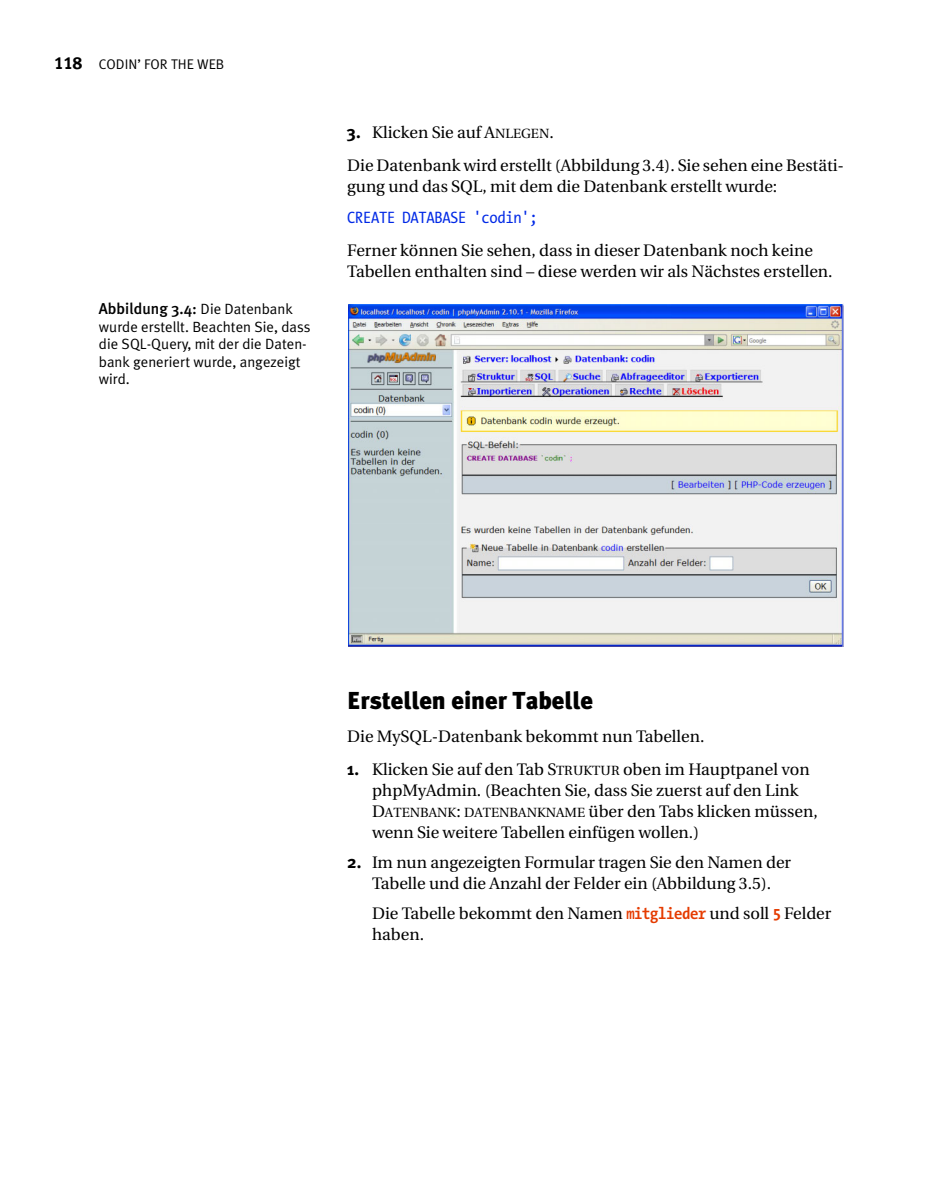
<style>
.page{position:relative;width:943px;height:1191px;background:#fff}
.page>*{position:absolute;margin:0;border:0;box-sizing:border-box;transform-origin:0 0}
.t1{font:24.5px "Meta Plus Black Roman";color:#000}
.t2{font:16.62px/21px "Utopia";color:#000}
.t3{font:16.62px "The Sans Mono Con Normal";letter-spacing:-.02em;color:#0029e6}
.t4{font:15.75px "Meta Plus Medium Roman";color:#000}
.t5{font:14.88px/17.5px "Meta Plus Normal";color:#000}
.t6{font:14px "Meta Plus Normal Caps";color:#000}
.s1{font-family:"Meta Plus Bold Caps";font-weight:700;font-size:17.5px}
.s2{font-family:"Meta Plus Normal";font-size:14.88px}
.s3{font-family:"Meta Plus";font-weight:700;font-size:17.5px}
.s4{font-size:13.3px}
.s5{font-family:"The Sans Mono Con";font-weight:700;color:#e53b00}
</style>
<div class="page">
<img style="left:348px;top:304px;width:494px;height:343px">
<p class="t6" style="left:54px;top:56px;width:171px"><span class="s1">118</span> CODIN’ FOR THE WEB</p>
<p class="t4" style="left:99px;top:302px;width:195px">Abbildung 3.4: <span class="s2">Die Datenbank</span></p>
<p class="t5" style="left:99px;top:319px;width:213px">wurde erstellt. Beachten Sie, dass die SQL-Query, mit der die Daten&shy;bank generiert wurde, angezeigt wird.</p>
<p class="t2" style="left:347px;top:117px;width:498px;line-height:33.2px"><span class="s3">3.</span> Klicken Sie auf A<span class="s4">NLEGEN</span>.<br>Die Datenbank wird erstellt (Abbildung 3.4). Sie sehen eine Bestäti-</p>
<p class="t2" style="left:347px;top:177px;width:431px">gung und das SQL, mit dem die Datenbank erstellt wurde:</p>
<p class="t3" style="left:347px;top:211px;width:192px">CREATE DATABASE 'codin';</p>
<p class="t2" style="left:347px;top:241px;width:486px">Ferner können Sie sehen, dass in dieser Datenbank noch keine<br>Tabellen enthalten sind – diese werden wir als Nächstes erstellen.</p>
<h1 class="t1" style="left:347px;top:690px;width:247px">Erstellen einer Tabelle</h1>
<p class="t2" style="left:347px;top:727px;width:358px">Die MySQL-Datenbank bekommt nun Tabellen.</p>
<p class="t2" style="left:372px;top:760px;width:447px;text-indent:-25px"><span class="s3">1.</span> Klicken Sie auf den Tab S<span class="s4">TRUKTUR</span> oben im Hauptpanel von phpMyAdmin. (Beachten Sie, dass Sie zuerst auf den Link D<span class="s4">ATENBANK</span>: <span class="s4">DATENBANKNAME</span> über den Tabs klicken müssen, wenn Sie weitere Tabellen einfügen wollen.)</p>
<p class="t2" style="left:347px;top:853px;width:445px;text-align:center"><span class="s3">2.</span> Im nun angezeigten Formular tragen Sie den Namen der<br>Tabelle und die Anzahl der Felder ein (Abbildung 3.5).</p>
<p class="t2" style="left:372px;top:904px;width:460px">Die Tabelle bekommt den Namen <span class="s5">mitglieder</span> und soll <span class="s5">5</span> Felder haben.</p>
</div>
